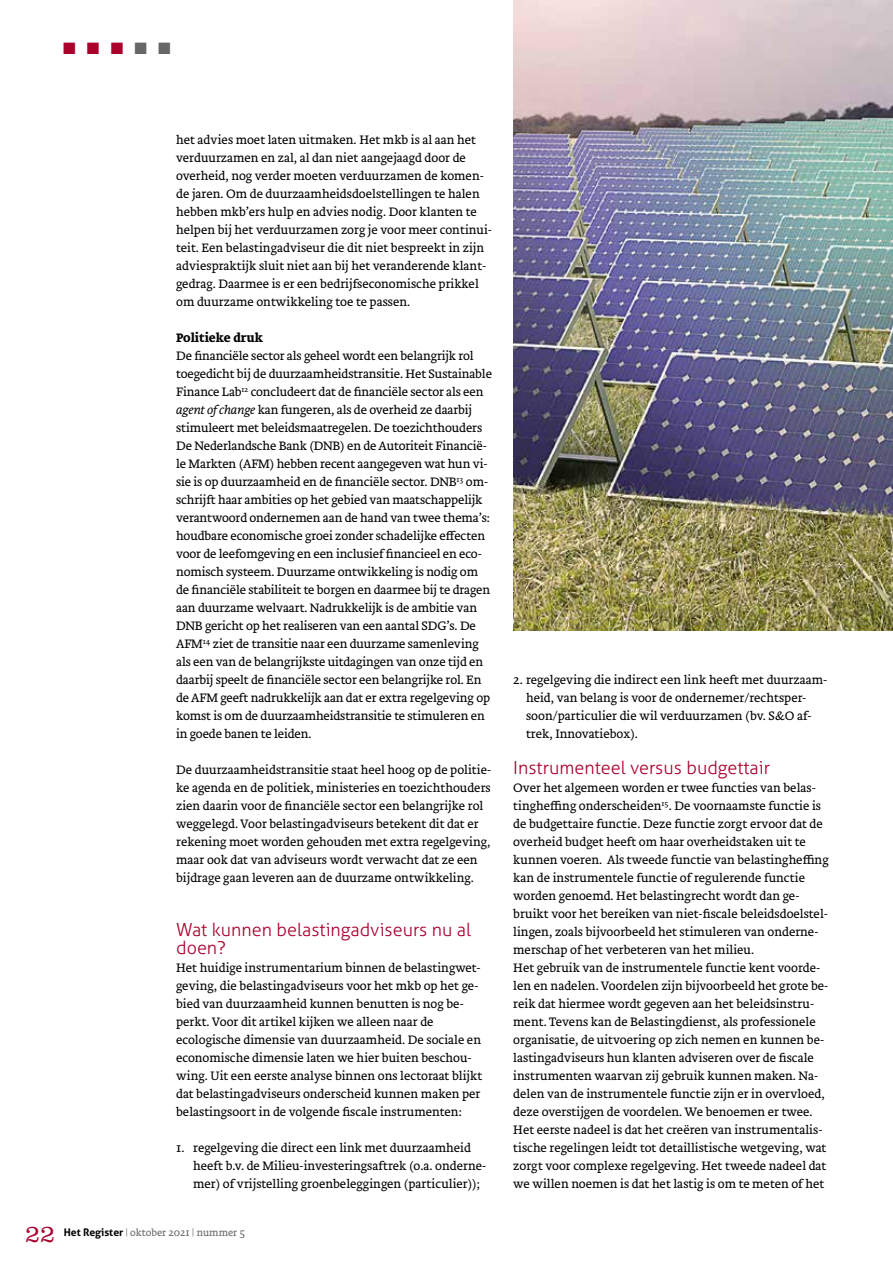
<style>
.page{position:relative;width:893px;height:1263px;background:#fff}
.page>*{position:absolute;margin:0;border:0;box-sizing:border-box;transform-origin:0 0}
.t1{font:300 24.75px "Clarendon LT Std";color:#ab012d}
.t2{font:300 18px/18px "Aller";color:#ab012d}
.t3{font:16.5px "Zapf Dingbats";color:#ab012d}
.t4{font:300 12.75px/18px "Brioni Text Std";color:#000}
.t5{font:700 12.75px "Brioni Text Std";color:#000}
.t6{font:300 10.5px "Brioni Text Std";color:#676767}
.s1{color:#676767}
.s2{font-style:italic}
.s3{font-family:"Aller";font-weight:700;color:#000}
</style>
<div class="page">
<img style="left:513px;top:0;width:380px;height:630px">
<p class="t3" style="left:63px;top:40px;width:109px">■■■<span class="s1">■■</span></p>
<p class="t4" style="left:176px;top:131px;width:317px">het advies moet laten uitmaken. Het mkb is al aan het verduurzamen en zal, al dan niet aangejaagd door de overheid, nog verder moeten verduurzamen de komen&shy;de jaren. Om de duurzaamheidsdoelstellingen te halen hebben mkb’ers hulp en advies nodig. Door klanten te helpen bij het verduurzamen zorg je voor meer continui&shy;teit. Een belastingadviseur die dit niet bespreekt in zijn adviespraktijk sluit niet aan bij het veranderende klant&shy;gedrag. Daarmee is er een bedrijfseconomische prikkel om duurzame ontwikkeling toe te passen.</p>
<p class="t5" style="left:176px;top:329px;width:88px">Politieke druk</p>
<p class="t4" style="left:176px;top:347px;width:317px">De financiële sector als geheel wordt een belangrijk rol toegedicht bij de duurzaamheidstransitie. Het Sustainable Finance Lab<sup>12</sup> concludeert dat de financiële sector als een <span class="s2">agent of change</span> kan fungeren, als de overheid ze daarbij stimuleert met beleidsmaatregelen. De toezichthouders De Nederlandsche Bank (DNB) en de Autoriteit Financië&shy;le Markten (AFM) hebben recent aangegeven wat hun vi&shy;sie is op duurzaamheid en de financiële sector. DNB<sup>13</sup> om&shy;schrijft haar ambities op het gebied van maatschappelijk verantwoord ondernemen aan de hand van twee thema’s: houdbare economische groei zonder schadelijke effecten voor de leefomgeving en een inclusief financieel en eco&shy;nomisch systeem. Duurzame ontwikkeling is nodig om de financiële stabiliteit te borgen en daarmee bij te dragen aan duurzame welvaart. Nadrukkelijk is de ambitie van DNB gericht op het realiseren van een aantal SDG’s. De AFM<sup>14</sup> ziet de transitie naar een duurzame samenleving als een van de belangrijkste uitdagingen van onze tijd en daarbij speelt de financiële sector een belangrijke rol. En de AFM geeft nadrukkelijk aan dat er extra regelgeving op komst is om de duurzaamheidstransitie te stimuleren en in goede banen te leiden.</p>
<p class="t4" style="left:176px;top:761px;width:317px">De duurzaamheidstransitie staat heel hoog op de politie&shy;ke agenda en de politiek, ministeries en toezichthouders zien daarin voor de financiële sector een belangrijke rol weggelegd. Voor belastingadviseurs betekent dit dat er rekening moet worden gehouden met extra regelgeving, maar ook dat van adviseurs wordt verwacht dat ze een bijdrage gaan leveren aan de duurzame ontwikkeling.</p>
<h2 class="t2" style="left:176px;top:921px;width:296px">Wat kunnen belastingadviseurs nu al doen?</h2>
<p class="t4" style="left:176px;top:959px;width:308px">Het huidige instrumentarium binnen de belastingwet&shy;geving, die belastingadviseurs voor het mkb op het ge&shy;bied van duurzaamheid kunnen benutten is nog be&shy;perkt. Voor dit artikel kijken we alleen naar de ecologische dimensie van duurzaamheid. De sociale en economische dimensie laten we hier buiten beschou&shy;wing. Uit een eerste analyse binnen ons lectoraat blijkt dat belastingadviseurs onderscheid kunnen maken per belastingsoort in de volgende fiscale instrumenten:</p>
<p class="t4" style="left:193px;top:1139px;width:295px;text-indent:-17px">1. regelgeving die direct een link met duurzaamheid heeft b.v. de Milieu-investeringsaftrek (o.a. onderne&shy;mer) of vrijstelling groenbeleggingen (particulier));</p>
<h1 class="t1" style="left:25px;top:1219px;width:32px">22</h1>
<p class="t6" style="left:64px;top:1225px;width:183px"><span class="s3">Het Register</span> | oktober 2021 | nummer 5</p>
<p class="t4" style="left:526px;top:671px;width:303px;text-indent:-13px">2. regelgeving die indirect een link heeft met duurzaam&shy;heid, van belang is voor de ondernemer/rechtsper&shy;soon/particulier die wil verduurzamen (bv. S&amp;O af&shy;trek, Innovatiebox).</p>
<h2 class="t2" style="left:513px;top:759px;width:258px">Instrumenteel versus budgettair</h2>
<p class="t4" style="left:513px;top:779px;width:317px">Over het algemeen worden er twee functies van belas&shy;tingheffing onderscheiden<sup>15</sup>. De voornaamste functie is de budgettaire functie. Deze functie zorgt ervoor dat de overheid budget heeft om haar overheidstaken uit te kunnen voeren. Als tweede functie van belastingheffing kan de instrumentele functie of regulerende functie worden genoemd. Het belastingrecht wordt dan ge&shy;bruikt voor het bereiken van niet-fiscale beleidsdoelstel&shy;lingen, zoals bijvoorbeeld het stimuleren van onderne&shy;merschap of het verbeteren van het milieu.<br>Het gebruik van de instrumentele functie kent voorde&shy;len en nadelen. Voordelen zijn bijvoorbeeld het grote be&shy;reik dat hiermee wordt gegeven aan het beleidsinstru&shy;ment. Tevens kan de Belastingdienst, als professionele organisatie, de uitvoering op zich nemen en kunnen be&shy;lastingadviseurs hun klanten adviseren over de fiscale instrumenten waarvan zij gebruik kunnen maken. Na&shy;delen van de instrumentele functie zijn er in overvloed, deze overstijgen de voordelen. We benoemen er twee.<br>Het eerste nadeel is dat het creëren van instrumentalis&shy;tische regelingen leidt tot detaillistische wetgeving, wat zorgt voor complexe regelgeving. Het tweede nadeel dat we willen noemen is dat het lastig is om te meten of het</p>
</div>
